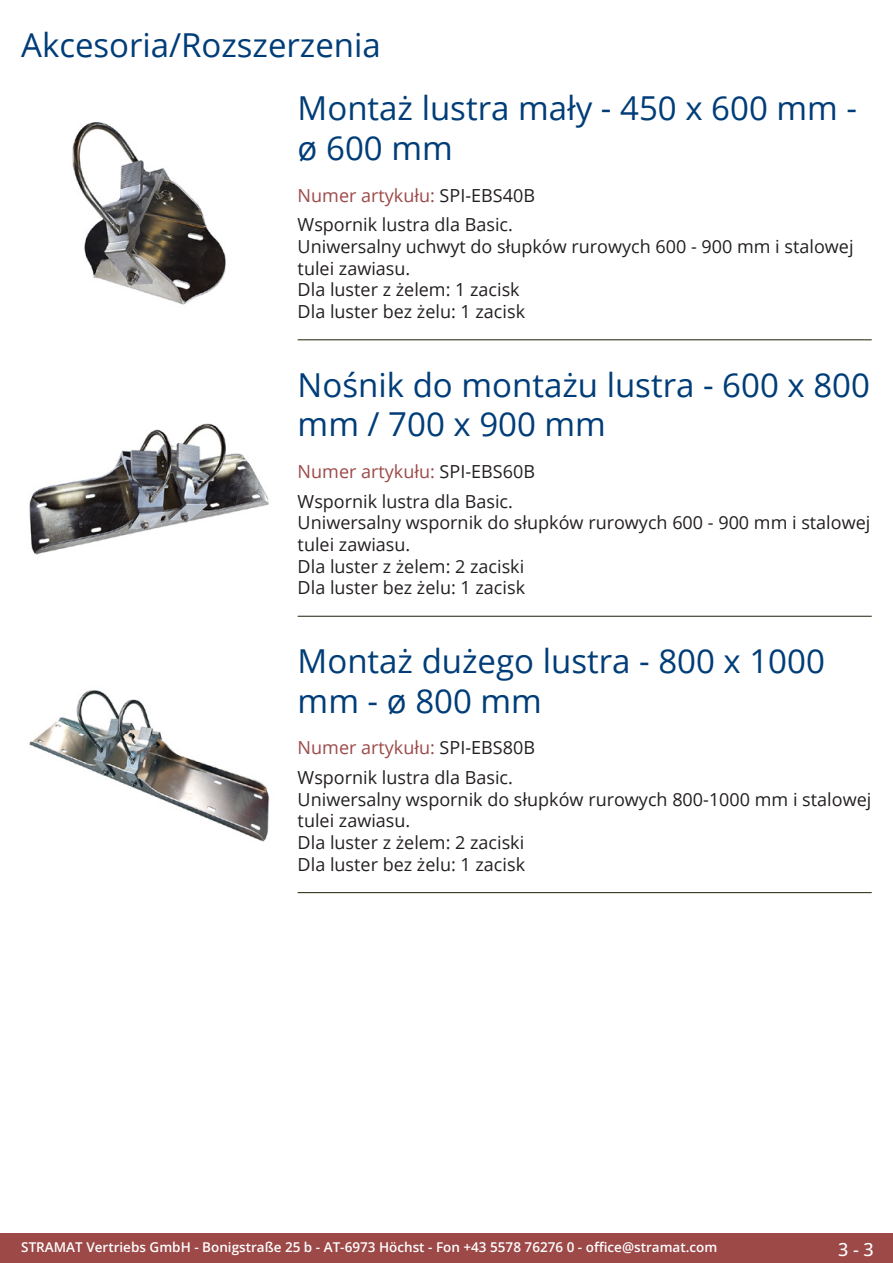
<style>
.page{position:relative;width:893px;height:1263px;background:#fff}
.page>*{position:absolute;margin:0;border:0;box-sizing:border-box;transform-origin:0 0}
.Produkttitel{font:33px/39.6px "Open Sans";color:#003d78}
.RastTitel{font:33px "Open Sans";color:#003d78}
.Beschreibung_Text{font:18px/21.6px "Open Sans";color:#231f20}
.TechDaten_Überschrif{font:18px "Open Sans";color:#9c4948}
.t1{font:500 18px "Open Sans";color:#fff}
.t2{font:600 13.5px "Open Sans";color:#fff}
.s1{color:#231f20}
</style>
<div class="page">
<div style="left:0;top:1233px;width:893px;height:30px;background:#9c4948"></div>
<hr style="left:298px;top:340px;width:574px;height:1px;background:#201d08">
<hr style="left:298px;top:616px;width:574px;height:1px;background:#201d08">
<hr style="left:298px;top:892px;width:574px;height:1px;background:#201d08">
<img style="left:72px;top:122px;width:154px;height:183px">
<img style="left:29px;top:423px;width:240px;height:132px">
<img style="left:29px;top:690px;width:241px;height:152px">
<p class="RastTitel" style="left:21px;top:22px;width:361px">Akcesoria/Rozszerzenia</p>
<p class="Produkttitel" style="left:298px;top:88px;width:558px">Montaż lustra mały - 450 x 600 mm - ø 600 mm</p>
<p class="TechDaten_Überschrif" style="left:298px;top:183px;width:239px">Numer artykułu: <span class="s1">SPI-EBS40B</span></p>
<p class="Beschreibung_Text" style="left:298px;top:214px;width:557px">Wspornik lustra dla Basic.<br>Uniwersalny uchwyt do słupków rurowych 600 - 900 mm i stalowej tulei zawiasu.<br>Dla luster z żelem: 1 zacisk<br>Dla luster bez żelu: 1 zacisk</p>
<p class="Produkttitel" style="left:298px;top:364px;width:574px">Nośnik do montażu lustra - 600 x 800 mm / 700 x 900 mm</p>
<p class="TechDaten_Überschrif" style="left:298px;top:459px;width:239px">Numer artykułu: <span class="s1">SPI-EBS60B</span></p>
<p class="Beschreibung_Text" style="left:298px;top:490px;width:574px">Wspornik lustra dla Basic.<br>Uniwersalny wspornik do słupków rurowych 600 - 900 mm i stalowej tulei zawiasu.<br>Dla luster z żelem: 2 zaciski<br>Dla luster bez żelu: 1 zacisk</p>
<p class="Produkttitel" style="left:298px;top:640px;width:529px">Montaż dużego lustra - 800 x 1000 mm - ø 800 mm</p>
<p class="TechDaten_Überschrif" style="left:298px;top:735px;width:239px">Numer artykułu: <span class="s1">SPI-EBS80B</span></p>
<p class="Beschreibung_Text" style="left:298px;top:766px;width:575px">Wspornik lustra dla Basic.<br>Uniwersalny wspornik do słupków rurowych 800-1000 mm i stalowej tulei zawiasu.<br>Dla luster z żelem: 2 zaciski<br>Dla luster bez żelu: 1 zacisk</p>
<p class="t2" style="left:21px;top:1238px;width:698px">STRAMAT Vertriebs GmbH - Bonigstraße 25 b - AT-6973 Höchst - Fon +43 5578 76276 0 - office@stramat.com</p>
<p class="t1" style="left:838px;top:1237px;width:37px">3 - 3</p>
</div>
